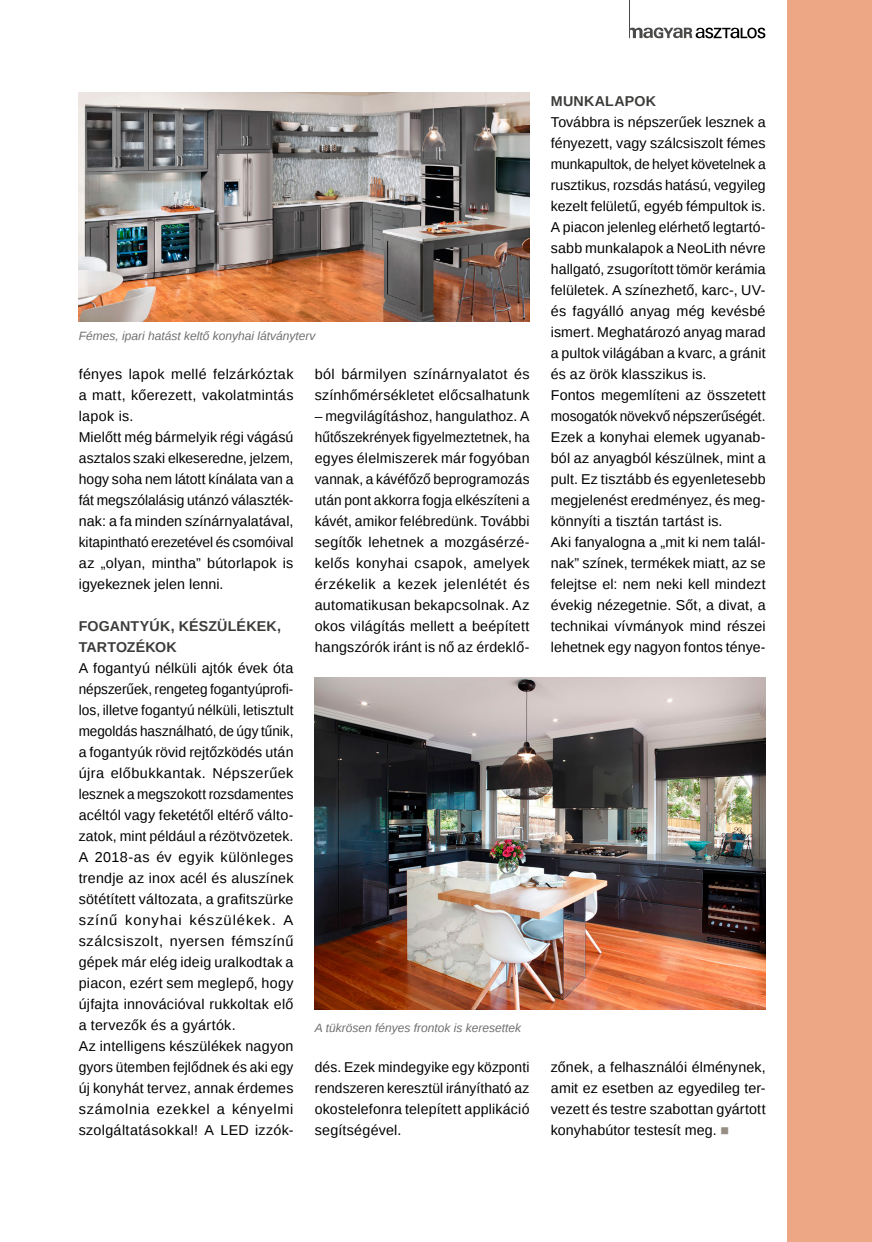
<style>
.page{position:relative;width:872px;height:1242px;background:#fff}
.page>*{position:absolute;margin:0;border:0;box-sizing:border-box;transform-origin:0 0}
.t1{font:14.25px/21px "Liberation Sans";letter-spacing:.01em;color:#000}
.t2{font:700 14.25px/21px "Liberation Sans";letter-spacing:.015em;color:#3c3c3b}
.t3{font:italic 12px "Liberation Sans";color:#706f6f}
.s1{color:#968e82}
</style>
<div class="page">
<div style="left:787px;top:0;width:85px;height:1242px;background:#eda785"></div>
<svg style="left:630px;top:27px;width:135px;height:11px"></svg>
<hr style="left:629px;top:0;width:1px;height:38px;background:#4a4a49">
<img style="left:79px;top:92px;width:450px;height:229px">
<img style="left:315px;top:677px;width:450px;height:332px">
<p class="t3" style="left:79px;top:327px;width:238px">Fémes, ipari hatást keltő konyhai látványterv</p>
<p class="t1" style="left:79px;top:364px;width:216px">fényes lapok mellé felzárkóztak a matt, kőerezett, vakolatmintás lapok is.<br>Mielőtt még bármelyik régi vágású asztalos szaki elkeseredne, jelzem, hogy soha nem látott kínálata van a fát megszólalásig utánzó választék&shy;nak: a fa minden színárnyalatával, kitapintható erezetével és csomóival az „olyan, mintha” bútorlapok is igyekeznek jelen lenni.</p>
<p class="t2" style="left:79px;top:615px;width:204px">FOGANTYÚK, KÉSZÜLÉKEK,<br>TARTOZÉKOK</p>
<p class="t1" style="left:79px;top:658px;width:216px">A fogantyú nélküli ajtók évek óta népszerűek, rengeteg fogantyúprofi&shy;los, illetve fogantyú nélküli, letisztult megoldás használható, de úgy tűnik, a fogantyúk rövid rejtőzködés után újra előbukkantak. Népszerűek lesznek a megszokott rozsdamentes acéltól vagy feketétől eltérő válto&shy;zatok, mint például a rézötvözetek.<br>A 2018-as év egyik különleges trendje az inox acél és aluszínek sötétített változata, a grafitszürke színű konyhai készülékek. A szálcsiszolt, nyersen fémszínű gépek már elég ideig uralkodtak a piacon, ezért sem meglepő, hogy újfajta innovációval rukkoltak elő a tervezők és a gyártók.<br>Az intelligens készülékek nagyon gyors ütemben fejlődnek és aki egy új konyhát tervez, annak érdemes számolnia ezekkel a kényelmi szolgáltatásokkal! A LED izzók-</p>
<p class="t1" style="left:315px;top:364px;width:216px">ból bármilyen színárnyalatot és színhőmérsékletet előcsalhatunk</p>
<p class="t1" style="left:315px;top:406px;width:216px;text-align:justify">– megvilágításhoz, hangulathoz. A hűtőszekrények figyelmeztetnek, ha egyes élelmiszerek már fogyóban vannak, a kávéfőző beprogramozás után pont akkorra fogja elkészíteni a kávét, amikor felébredünk. További segítők lehetnek a mozgásérzé&shy;kelős konyhai csapok, amelyek érzékelik a kezek jelenlétét és automatikusan bekapcsolnak. Az okos világítás mellett a beépített hangszórók iránt is nő az érdeklő-</p>
<p class="t3" style="left:315px;top:1019px;width:208px">A tükrösen fényes frontok is keresettek</p>
<p class="t1" style="left:315px;top:1057px;width:216px;text-align:justify">dés. Ezek mindegyike egy központi rendszeren keresztül irányítható az okostelefonra telepített applikáció segítségével.</p>
<p class="t2" style="left:551px;top:90px;width:107px">MUNKALAPOK</p>
<p class="t1" style="left:551px;top:112px;width:216px">Továbbra is népszerűek lesznek a fényezett, vagy szálcsiszolt fémes munkapultok, de helyet követelnek a rusztikus, rozsdás hatású, vegyileg kezelt felületű, egyéb fémpultok is.<br>A piacon jelenleg elérhető legtartó&shy;sabb munkalapok a NeoLith névre hallgató, zsugorított tömör kerámia felületek. A színezhető, karc-, UV&shy;és fagyálló anyag még kevésbé ismert. Meghatározó anyag marad a pultok világában a kvarc, a gránit és az örök klasszikus is.<br>Fontos megemlíteni az összetett mosogatók növekvő népszerűségét.<br>Ezek a konyhai elemek ugyanab&shy;ból az anyagból készülnek, mint a pult. Ez tisztább és egyenletesebb megjelenést eredményez, és meg&shy;könnyíti a tisztán tartást is.<br>Aki fanyalogna a „mit ki nem talál&shy;nak” színek, termékek miatt, az se felejtse el: nem neki kell mindezt évekig nézegetnie. Sőt, a divat, a technikai vívmányok mind részei lehetnek egy nagyon fontos ténye-</p>
<p class="t1" style="left:551px;top:1057px;width:216px;text-align:justify">zőnek, a felhasználói élménynek, amit ez esetben az egyedileg ter&shy;vezett és testre szabottan gyártott konyhabútor testesít meg. <span class="s1">■</span></p>
</div>
